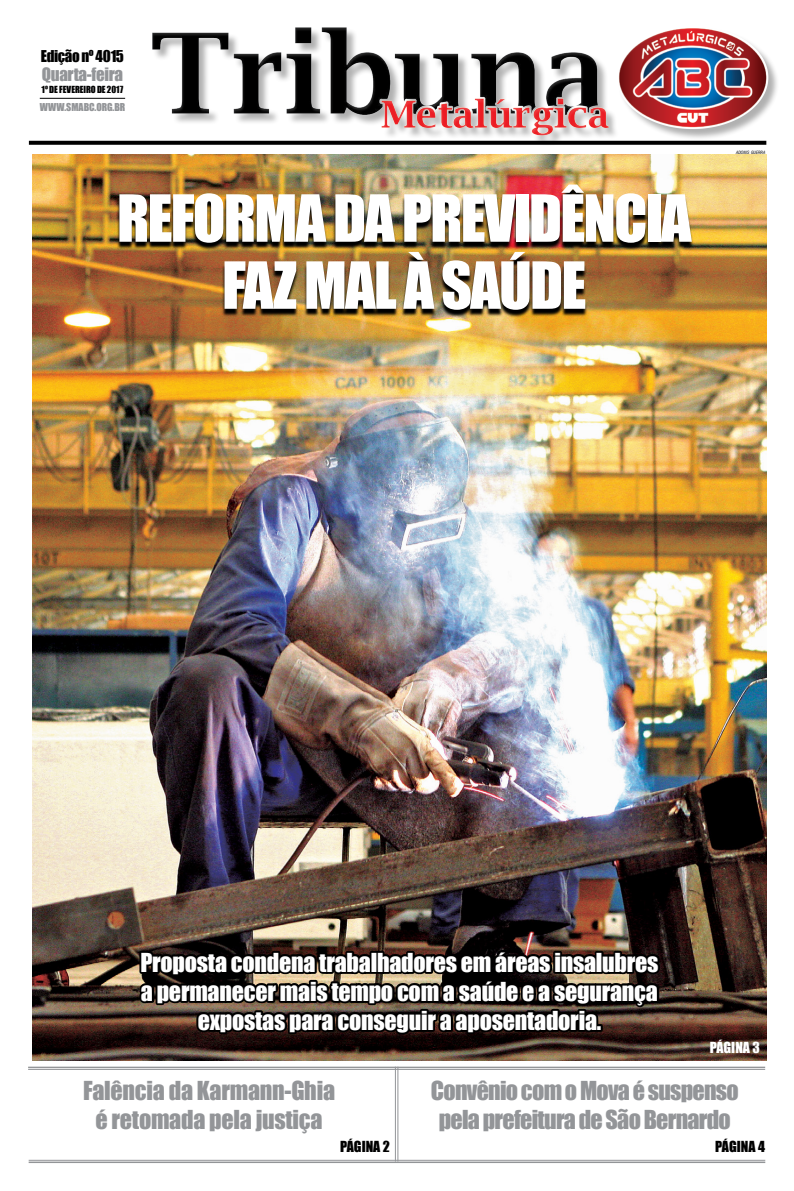
<style>
.page{position:relative;width:794px;height:1191px;background:#fff}
.page>*{position:absolute;margin:0;border:0;box-sizing:border-box;transform-origin:0 0}
.t1{font:60px/67px "Impact";letter-spacing:-.03em;color:#fff;text-align:center}
.t2{font:24px/29px "Impact";letter-spacing:-.01em;color:#fff;text-align:center}
.t3{font:24px/29px "Impact";letter-spacing:-.01em;color:#939598;text-align:center}
.t4{font:17px "Impact";color:#939598}
.t5{font:15px "Impact";letter-spacing:-.025em;color:#000}
.t6{font:14px "Impact";color:#000}
.t7{font:14px "Impact";color:#fff}
.t8{font:10px "Impact";letter-spacing:-.01em;color:#939598}
.t9{font:9px "Impact";color:#000}
.t10{font:italic condensed 4.4px "Swiss 721 BT";color:#000}
</style>
<div class="page">
<div style="left:138px;top:4px;width:655px;height:138px;background:#fff;opacity:.16"></div>
<svg style="left:29px;top:141px;width:737px;height:4px;background:#0e0e0e"></svg>
<hr style="left:40px;top:98px;width:85px;height:1px;background:#000">
<img style="left:33px;top:155px;width:733px;height:905px">
<hr style="left:398px;top:1066px;width:1px;height:95px;background:#939598">
<hr style="left:395px;top:1066px;width:1px;height:95px;background:#939598">
<hr style="left:28px;top:1066px;width:737px;height:2px;background:#939598">
<hr style="left:28px;top:1069px;width:737px;height:1px;background:#939598">
<hr style="left:29px;top:1161px;width:736px;height:2px;background:#939598">
<hr style="left:29px;top:1160px;width:736px;height:1px;background:#939598">
<img style="left:117px;top:187px;width:577px;height:131px">
<img style="left:136px;top:946px;width:527px;height:115px">
<div style="left:595px;top:1024px;width:8px;height:8px;border:4px solid #000"></div>
<p class="t5" style="left:41px;top:45px;width:85px">Edição nº 4015</p>
<p class="t8" style="left:40px;top:99px;width:87px">www.smabc.org.br</p>
<p class="t4" style="left:42px;top:61px;width:83px">Quarta-feira</p>
<p class="t9" style="left:42px;top:83px;width:83px">1º de fevereiro de 2017</p>
<h1 class="t1" style="left:117px;top:183px;width:576px">Reforma da Previdência faz mal à saúde</h1>
<p class="t10" style="left:736px;top:150px;width:31px">ADONIS GUERRA</p>
<p class="t2" style="left:140px;top:947px;width:519px">Proposta condena trabalhadores em áreas insalubres a permanecer mais tempo com a saúde e a segurança expostas para conseguir a aposentadoria.</p>
<p class="t7" style="left:710px;top:1036px;width:52px">Página 3</p>
<p class="t3" style="left:83px;top:1075px;width:253px">Falência da Karmann-Ghia é retomada pela justiça</p>
<p class="t3" style="left:431px;top:1075px;width:309px">Convênio com o Mova é suspenso pela prefeitura de São Bernardo</p>
<p class="t6" style="left:340px;top:1136px;width:51px">Página 2</p>
<p class="t6" style="left:715px;top:1136px;width:51px">Página 4</p>
</div>
